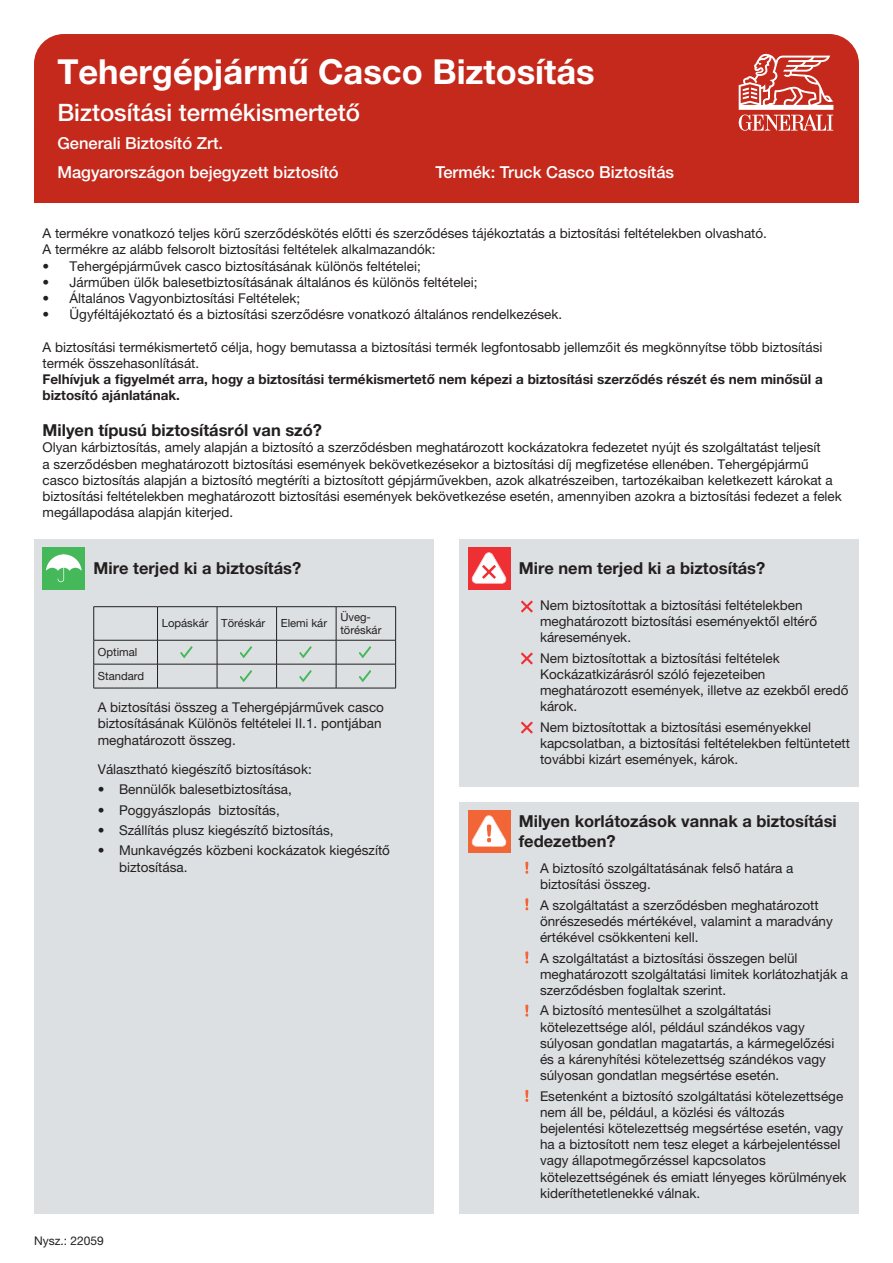
<style>
.page{position:relative;width:893px;height:1263px;background:#fff}
.page>*{position:absolute;margin:0;border:0;box-sizing:border-box;transform-origin:0 0}
.t1{font:700 34.5px "Helvetica Neue LT Pro";color:#fff}
.t2{font:500 24px "Helvetica Neue LT Pro";color:#fff}
.t3{font:700 16.5px "Helvetica Neue LT Pro";color:#231f20}
.t4{font:500 16.5px "Helvetica Neue LT Pro";color:#fff}
.t5{font:13.5px/16.2px "Helvetica Neue LT Pro";color:#231f20}
.t6{font:700 13.5px/16.2px "Helvetica Neue LT Pro";color:#231f20}
.t7{font:12px "Helvetica Neue LT Pro";color:#231f20}
.t8{font:11.25px/13.5px "Helvetica Neue LT Pro";color:#231f20}
</style>
<div class="page">
<div style="left:34px;top:34px;width:825px;height:145px;background:#c4291c;border-radius:30px"></div>
<div style="left:34px;top:128px;width:825px;height:75px;background:#c4291c"></div>
<svg style="left:739px;top:53px;width:94px;height:78px"></svg>
<div style="left:34px;top:539px;width:400px;height:674px;background:#dde0e2"></div>
<div style="left:459px;top:539px;width:400px;height:248px;background:#dde0e2"></div>
<div style="left:459px;top:802px;width:400px;height:411px;background:#dde0e2"></div>
<div style="left:43px;top:547px;width:42px;height:42px;background:#45b85a"></div>
<svg style="left:46px;top:554px;width:36px;height:28px"></svg>
<div style="left:468px;top:547px;width:42px;height:42px;background:#ee3034"></div>
<svg style="left:471px;top:552px;width:36px;height:32px"></svg>
<div style="left:468px;top:810px;width:42px;height:42px;background:#f26536"></div>
<svg style="left:471px;top:815px;width:36px;height:32px"></svg>
<hr style="left:157px;top:607px;width:1px;height:33px;background:#231f20">
<hr style="left:217px;top:607px;width:1px;height:33px;background:#231f20">
<hr style="left:276px;top:607px;width:1px;height:33px;background:#231f20">
<hr style="left:336px;top:607px;width:1px;height:33px;background:#231f20">
<hr style="left:94px;top:640px;width:64px;height:1px;background:#231f20">
<hr style="left:158px;top:640px;width:59px;height:1px;background:#231f20">
<hr style="left:217px;top:640px;width:60px;height:1px;background:#231f20">
<hr style="left:277px;top:640px;width:59px;height:1px;background:#231f20">
<hr style="left:336px;top:640px;width:60px;height:1px;background:#231f20">
<hr style="left:94px;top:664px;width:64px;height:1px;background:#231f20">
<hr style="left:158px;top:664px;width:59px;height:1px;background:#231f20">
<svg style="left:157px;top:640px;width:1px;height:48px"></svg>
<hr style="left:217px;top:664px;width:60px;height:1px;background:#231f20">
<svg style="left:217px;top:640px;width:1px;height:48px"></svg>
<hr style="left:277px;top:664px;width:59px;height:1px;background:#231f20">
<svg style="left:276px;top:640px;width:1px;height:48px"></svg>
<hr style="left:336px;top:664px;width:60px;height:1px;background:#231f20">
<svg style="left:336px;top:640px;width:1px;height:48px"></svg>
<svg style="left:395px;top:640px;width:1px;height:48px"></svg>
<hr style="left:94px;top:688px;width:64px;height:1px;background:#231f20">
<hr style="left:158px;top:688px;width:59px;height:1px;background:#231f20">
<hr style="left:217px;top:688px;width:60px;height:1px;background:#231f20">
<hr style="left:277px;top:688px;width:59px;height:1px;background:#231f20">
<hr style="left:336px;top:688px;width:60px;height:1px;background:#231f20">
<hr style="left:94px;top:606px;width:64px;height:1px;background:#231f20">
<hr style="left:93px;top:607px;width:1px;height:33px;background:#231f20">
<hr style="left:158px;top:606px;width:59px;height:1px;background:#231f20">
<hr style="left:217px;top:606px;width:60px;height:1px;background:#231f20">
<hr style="left:277px;top:606px;width:59px;height:1px;background:#231f20">
<hr style="left:336px;top:606px;width:60px;height:1px;background:#231f20">
<hr style="left:395px;top:607px;width:1px;height:33px;background:#231f20">
<svg style="left:93px;top:640px;width:1px;height:48px"></svg>
<svg style="left:180px;top:646px;width:13px;height:12px"></svg>
<svg style="left:240px;top:646px;width:12px;height:12px"></svg>
<svg style="left:299px;top:646px;width:13px;height:12px"></svg>
<svg style="left:359px;top:646px;width:12px;height:12px"></svg>
<svg style="left:240px;top:670px;width:12px;height:12px"></svg>
<svg style="left:299px;top:670px;width:13px;height:12px"></svg>
<svg style="left:359px;top:670px;width:12px;height:12px"></svg>
<svg style="left:521px;top:600px;width:12px;height:12px"></svg>
<svg style="left:521px;top:652px;width:12px;height:12px"></svg>
<svg style="left:521px;top:722px;width:12px;height:11px"></svg>
<svg style="left:525px;top:862px;width:3px;height:12px"></svg>
<svg style="left:525px;top:898px;width:3px;height:12px"></svg>
<svg style="left:525px;top:951px;width:3px;height:12px"></svg>
<svg style="left:525px;top:1005px;width:3px;height:11px"></svg>
<svg style="left:525px;top:1090px;width:3px;height:12px"></svg>
<p class="t1" style="left:57px;top:50px;width:539px">Tehergépjármű Casco Biztosítás</p>
<p class="t2" style="left:57px;top:98px;width:304px">Biztosítási termékismertető</p>
<p class="t4" style="left:57px;top:134px;width:167px">Generali Biztosító Zrt.</p>
<p class="t4" style="left:57px;top:162px;width:283px">Magyarországon bejegyzett biztosító</p>
<p class="t4" style="left:435px;top:162px;width:240px">Termék: Truck Casco Biztosítás</p>
<p class="t5" style="left:43px;top:225px;width:726px">A termékre vonatkozó teljes körű szerződéskötés előtti és szerződéses tájékoztatás a biztosítási feltételekben olvasható.</p>
<p class="t5" style="left:43px;top:241px;width:394px">A termékre az alább felsorolt biztosítási feltételek alkalmazandók:</p>
<p class="t5" style="left:43px;top:258px;width:380px">• Tehergépjárművek casco biztosításának különös feltételei;</p>
<p class="t5" style="left:43px;top:274px;width:437px">• Járműben ülők balesetbiztosításának általános és különös feltételei;</p>
<p class="t5" style="left:43px;top:290px;width:259px">• Általános Vagyonbiztosítási Feltételek;</p>
<p class="t5" style="left:43px;top:306px;width:521px">• Ügyféltájékoztató és a biztosítási szerződésre vonatkozó általános rendelkezések.</p>
<p class="t5" style="left:43px;top:339px;width:781px">A biztosítási termékismertető célja, hogy bemutassa a biztosítási termék legfontosabb jellemzőit és megkönnyítse több biztosítási termék összehasonlítását.</p>
<p class="t6" style="left:43px;top:371px;width:782px">Felhívjuk a figyelmét arra, hogy a biztosítási termékismertető nem képezi a biztosítási szerződés részét és nem minősül a biztosító ajánlatának.</p>
<p class="t3" style="left:43px;top:420px;width:281px">Milyen típusú biztosításról van szó?</p>
<p class="t5" style="left:43px;top:439px;width:801px">Olyan kárbiztosítás, amely alapján a biztosító a szerződésben meghatározott kockázatokra fedezetet nyújt és szolgáltatást teljesít<br>a szerződésben meghatározott biztosítási események bekövetkezésekor a biztosítási díj megfizetése ellenében. Tehergépjármű casco biztosítás alapján a biztosító megtéríti a biztosított gépjárművekben, azok alkatrészeiben, tartozékaiban keletkezett károkat a biztosítási feltételekben meghatározott biztosítási események bekövetkezése esetén, amennyiben azokra a biztosítási fedezet a felek megállapodása alapján kiterjed.</p>
<p class="t3" style="left:94px;top:558px;width:209px">Mire terjed ki a biztosítás?</p>
<p class="t3" style="left:519px;top:558px;width:248px">Mire nem terjed ki a biztosítás?</p>
<p class="t8" style="left:98px;top:645px;width:41px">Optimal</p>
<p class="t8" style="left:98px;top:669px;width:48px">Standard</p>
<p class="t8" style="left:162px;top:617px;width:48px">Lopáskár</p>
<p class="t8" style="left:221px;top:617px;width:45px">Töréskár</p>
<p class="t8" style="left:281px;top:617px;width:48px">Elemi kár</p>
<p class="t8" style="left:340px;top:610px;width:43px">Üveg&shy;töréskár</p>
<p class="t5" style="left:98px;top:699px;width:288px">A biztosítási összeg a Tehergépjárművek casco biztosításának Különös feltételei II.1. pontjában meghatározott összeg.</p>
<p class="t5" style="left:98px;top:760px;width:215px">Választható kiegészítő biztosítások:</p>
<p class="t5" style="left:98px;top:781px;width:196px">• Bennülők balesetbiztosítása,</p>
<p class="t5" style="left:98px;top:801px;width:183px">• Poggyászlopás biztosítás,</p>
<p class="t5" style="left:98px;top:822px;width:237px">• Szállítás plusz kiegészítő biztosítás,</p>
<p class="t5" style="left:119px;top:842px;width:272px;text-indent:-21px">• Munkavégzés közbeni kockázatok kiegészítő biztosítása.</p>
<p class="t7" style="left:34px;top:1233px;width:71px">Nysz.: 22059</p>
<p class="t5" style="left:540px;top:597px;width:279px">Nem biztosítottak a biztosítási feltételekben meghatározott biztosítási eseményektől eltérő káresemények.</p>
<p class="t5" style="left:540px;top:650px;width:310px">Nem biztosítottak a biztosítási feltételek Kockázatkizárásról szóló fejezeteiben meghatározott események, illetve az ezekből eredő károk.</p>
<p class="t5" style="left:540px;top:719px;width:312px">Nem biztosítottak a biztosítási eseményekkel kapcsolatban, a biztosítási feltételekben feltüntetett további kizárt események, károk.</p>
<p class="t3" style="left:519px;top:811px;width:320px">Milyen korlátozások vannak a biztosítási</p>
<p class="t3" style="left:519px;top:831px;width:98px">fedezetben?</p>
<p class="t5" style="left:540px;top:860px;width:255px">A biztosító szolgáltatásának felső határa a biztosítási összeg.</p>
<p class="t5" style="left:540px;top:896px;width:294px">A szolgáltatást a szerződésben meghatározott önrészesedés mértékével, valamint a maradvány értékével csökkenteni kell.</p>
<p class="t5" style="left:540px;top:949px;width:309px">A szolgáltatást a biztosítási összegen belül meghatározott szolgáltatási limitek korlátozhatják a szerződésben foglaltak szerint.</p>
<p class="t5" style="left:540px;top:1002px;width:296px">A biztosító mentesülhet a szolgáltatási kötelezettsége alól, például szándékos vagy súlyosan gondatlan magatartás, a kármegelőzési és a kárenyhítési kötelezettség szándékos vagy súlyosan gondatlan megsértése esetén.</p>
<p class="t5" style="left:540px;top:1087px;width:308px">Esetenként a biztosító szolgáltatási kötelezettsége nem áll be, például, a közlési és változás bejelentési kötelezettség megsértése esetén, vagy ha a biztosított nem tesz eleget a kárbejelentéssel vagy állapotmegőrzéssel kapcsolatos kötelezettségének és emiatt lényeges körülmények kideríthetetlenekké válnak.</p>
</div>
